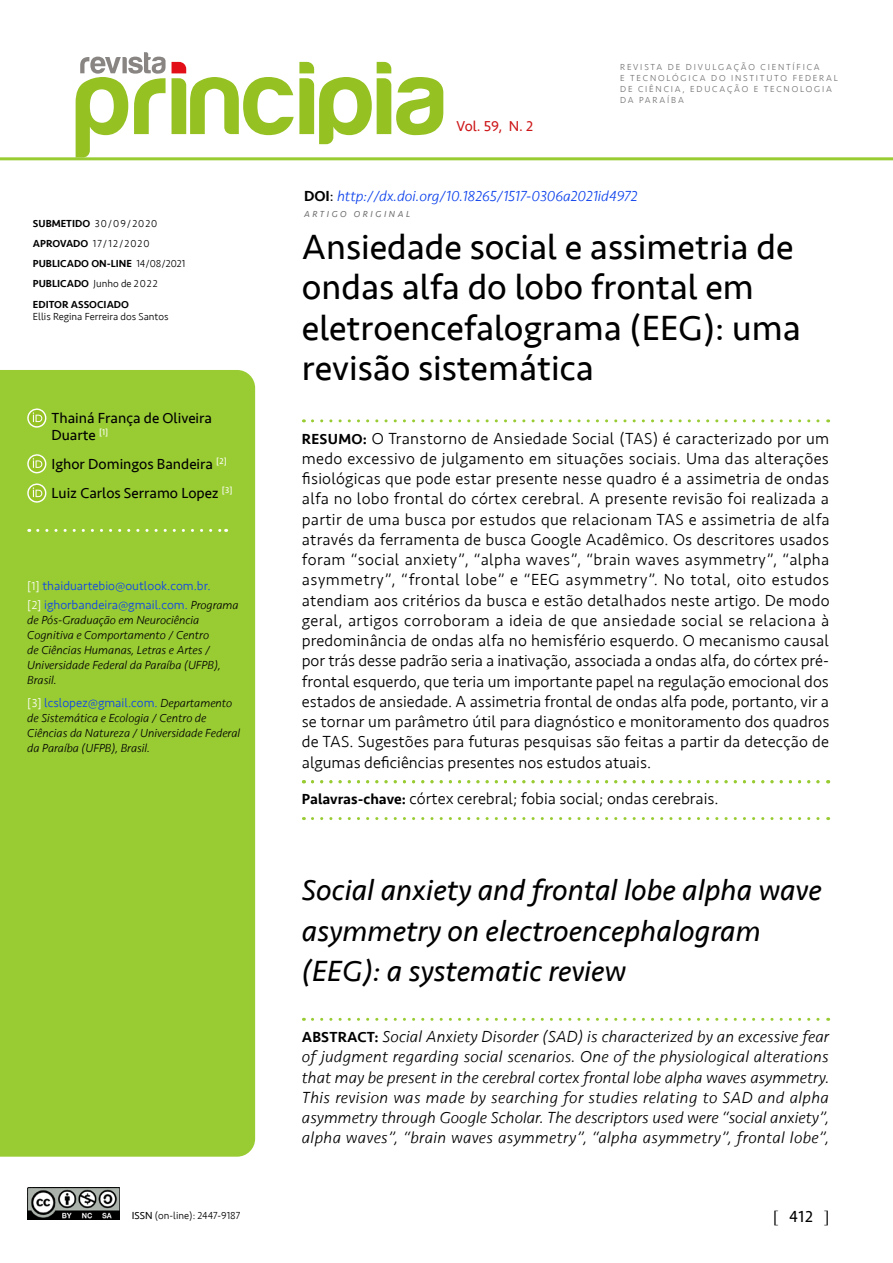
<style>
.page{position:relative;width:893px;height:1263px;background:#fff}
.page>*{position:absolute;margin:0;border:0;box-sizing:border-box;transform-origin:0 0}
.t1{font:36px/40.5px "Seravek";color:#000}
.t2{font:italic 30px/40.5px "Seravek";color:#000}
.t3{font:300 16.5px/20.2px "Seravek";color:#000;text-align:justify}
.t4{font:italic 300 16.5px/20.2px "Seravek";letter-spacing:.02em;color:#000;text-align:justify}
.t5{font:16.5px "Seravek";color:#000}
.t6{font:15px/16.5px "Seravek";color:#000}
.t7{font:italic 300 15px "Seravek";color:#0d42eb}
.t8{font:14.7px "Seravek";color:#cd1719}
.t9{font:300 12.75px/19.2px "Seravek";color:#0d42eb}
.t10{font:italic 300 12px/15px "Seravek";color:#000}
.t11{font:500 10.5px/20.2px "Seravek";color:#000}
.t12{font:300 10.5px "Seravek";color:#000}
.t13{font:300 9px/10.8px "Seravek";letter-spacing:.2em;color:#706f6f}
.t14{font:italic 9px "Seravek";letter-spacing:.285em;color:#706f6f}
.s1{font-weight:300}
.s2{font-size:12px;color:#fff}
.s3{font-style:italic;font-size:12px;color:#000}
.s4{font-weight:500;font-style:normal;color:#000}
.s5{font-weight:400;font-style:normal;color:#000}
.s6{font-weight:500;font-size:15px}
.s7{font-weight:500;font-style:normal;font-size:15px}
.s8{font-weight:400}
.s9{font-family:"Times New Roman"}
</style>
<div class="page">
<div style="left:0;top:370px;width:255px;height:787px;background:#9c3"></div>
<svg style="left:172px;top:62px;width:271px;height:82px"></svg>
<svg style="left:76px;top:52px;width:90px;height:105px"></svg>
<img style="left:28px;top:1187px;width:91px;height:32px">
<svg style="left:312px;top:419px;width:517px;height:3px"></svg>
<svg style="left:312px;top:780px;width:517px;height:3px"></svg>
<svg style="left:312px;top:817px;width:517px;height:3px"></svg>
<svg style="left:312px;top:1018px;width:517px;height:3px"></svg>
<svg style="left:27px;top:408px;width:20px;height:21px"></svg>
<svg style="left:27px;top:454px;width:20px;height:20px"></svg>
<svg style="left:27px;top:483px;width:20px;height:21px"></svg>
<svg style="left:38px;top:529px;width:189px;height:3px"></svg>
<hr style="left:0;top:157px;width:893px;height:3px;background:#9c3">
<p class="t11" style="left:33px;top:213px;width:154px">SUBMETIDO <span class="s1">30/09/2020<br></span>APROVADO <span class="s1">17/12/2020<br></span>PUBLICADO ON-LINE <span class="s1">14/08/2021<br></span>PUBLICADO <span class="s1">Junho de 2022<br></span>EDITOR ASSOCIADO</p>
<p class="t12" style="left:33px;top:311px;width:137px">Ellis Regina Ferreira dos Santos</p>
<p class="t6" style="left:52px;top:410px;width:162px">Thainá França de Oliveira<br>Duarte <sup>[1]</sup></p>
<p class="t6" style="left:52px;top:449px;width:183px;line-height:29.2px">Ighor Domingos Bandeira <sup>[2]<br></sup>Luiz Carlos Serramo Lopez <sup>[3]</sup></p>
<p class="t9" style="left:27px;top:576px;width:213px"><span class="s2">[1]</span> thaiduartebio@outlook.com.br.<br><span class="s2">[2]</span> ighorbandeira@gmail.com. <span class="s3">Programa</span></p>
<p class="t10" style="left:27px;top:612px;width:195px">de Pós-Graduação em Neurociência<br>Cognitiva e Comportamento / Centro de Ciências Humanas, Letras e Artes /<br>Universidade Federal da Paraíba (UFPB),<br>Brasil.</p>
<p class="t9" style="left:27px;top:694px;width:207px"><span class="s2">[3]</span> lcslopez@gmail.com. <span class="s3">Departamento</span></p>
<p class="t10" style="left:27px;top:711px;width:214px">de Sistemática e Ecologia / Centro de<br>Ciências da Natureza / Universidade Federal da Paraíba (UFPB), Brasil.</p>
<p class="t8" style="left:456px;top:115px;width:78px">Vol. 59, N. 2</p>
<p class="t13" style="left:620px;top:62px;width:219px">REVISTA DE DIVULGAÇÃO CIENTÍFICA<br>E TECNOLÓGICA DO INSTITUTO FEDERAL<br>DE CIÊNCIA, EDUCAÇÃO E TECNOLOGIA<br>DA PARAÍBA</p>
<p class="t7" style="left:304px;top:187px;width:335px"><span class="s4">DOI</span><span class="s5">:</span> http://dx.doi.org/10.18265/1517-0306a2021id4972</p>
<h1 class="t1" style="left:302px;top:226px;width:500px">Ansiedade social e assimetria de ondas alfa do lobo frontal em eletroencefalograma (EEG): uma revisão sistemática</h1>
<p class="t14" style="left:304px;top:207px;width:108px">ARTIGO ORIGINAL</p>
<p class="t3" style="left:302px;top:428px;width:529px"><span class="s6">RESUMO:</span> O Transtorno de Ansiedade Social (TAS) é caracterizado por um medo excessivo de julgamento em situações sociais. Uma das alterações fisiológicas que pode estar presente nesse quadro é a assimetria de ondas alfa no lobo frontal do córtex cerebral. A presente revisão foi realizada a partir de uma busca por estudos que relacionam TAS e assimetria de alfa através da ferramenta de busca Google Acadêmico. Os descritores usados foram “social anxiety”, “alpha waves”, “brain waves asymmetry”, “alpha asymmetry”, “frontal lobe” e “EEG asymmetry”. No total, oito estudos atendiam aos critérios da busca e estão detalhados neste artigo. De modo geral, artigos corroboram a ideia de que ansiedade social se relaciona à predominância de ondas alfa no hemisfério esquerdo. O mecanismo causal por trás desse padrão seria a inativação, associada a ondas alfa, do córtex pré&shy;frontal esquerdo, que teria um importante papel na regulação emocional dos estados de ansiedade. A assimetria frontal de ondas alfa pode, portanto, vir a se tornar um parâmetro útil para diagnóstico e monitoramento dos quadros de TAS. Sugestões para futuras pesquisas são feitas a partir da detecção de algumas deficiências presentes nos estudos atuais.</p>
<p class="t3" style="left:302px;top:789px;width:418px"><span class="s6">Palavras-chave:</span> córtex cerebral; fobia social; ondas cerebrais.</p>
<h2 class="t2" style="left:302px;top:870px;width:521px">Social anxiety and frontal lobe alpha wave asymmetry on electroencephalogram (EEG): a systematic review</h2>
<p class="t4" style="left:302px;top:1027px;width:529px"><span class="s7">ABSTRACT:</span> Social Anxiety Disorder (SAD) is characterized by an excessive fear of judgment regarding social scenarios. One of the physiological alterations that may be present in the cerebral cortex frontal lobe alpha waves asymmetry.<br>This revision was made by searching for studies relating to SAD and alpha asymmetry through Google Scholar. The descriptors used were “social anxiety”, alpha waves”, “brain waves asymmetry”, “alpha asymmetry”, frontal lobe”,</p>
<p class="t12" style="left:132px;top:1210px;width:110px"><span class="s8">ISSN</span> (on-line): 2447-9187</p>
<p class="t5" style="left:773px;top:1204px;width:58px"><span class="s9">[</span> 412 <span class="s9">]</span></p>
</div>
